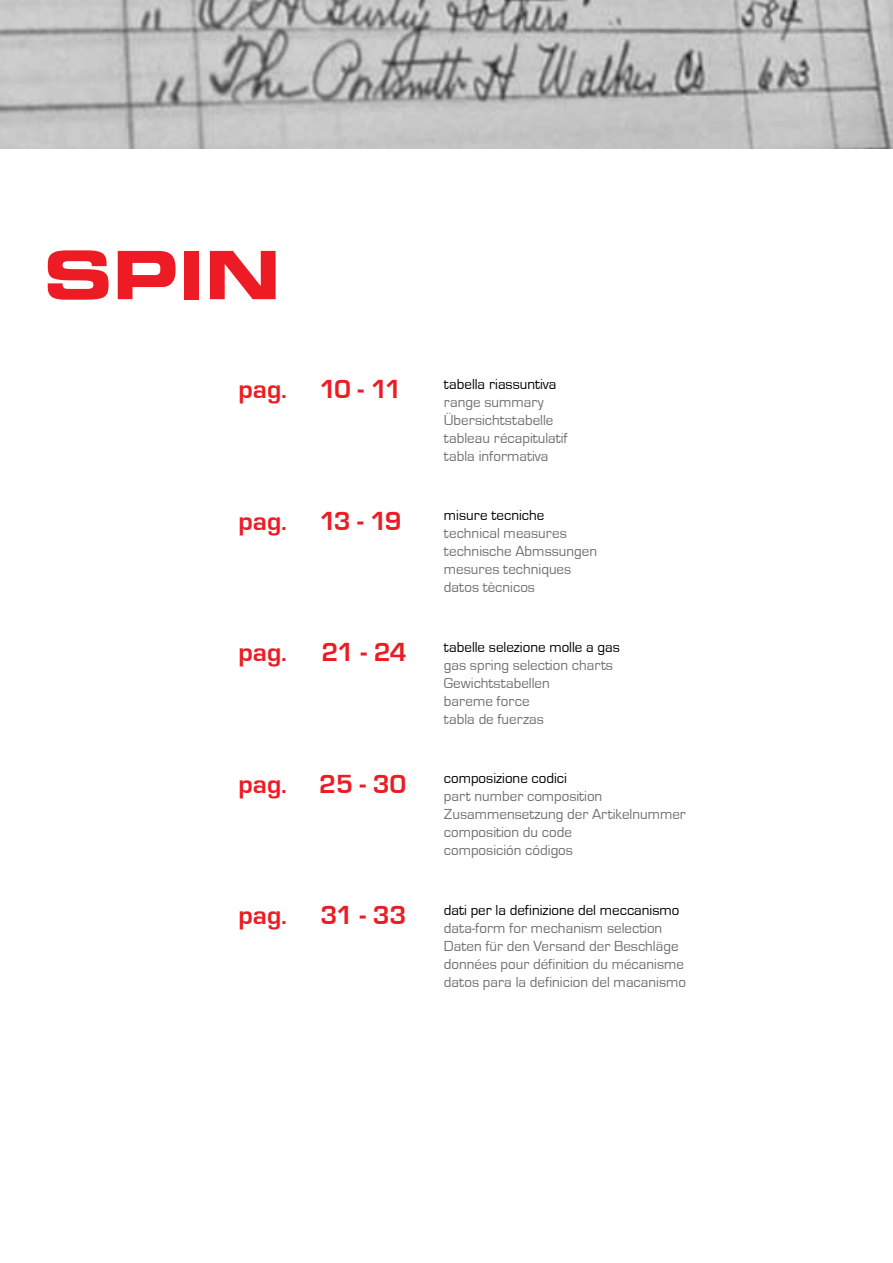
<style>
.page{position:relative;width:893px;height:1263px;background:#fff}
.page>*{position:absolute;margin:0;border:0;box-sizing:border-box;transform-origin:0 0}
.t1{font:66.6px "Eurostile Bold Extended Two";color:#ed1c24}
.t2{font:700 27px "Eurostile T";color:#ed1c24}
.t3{font:15px/18px "Eurostile T";color:#6d6f71}
.t4{font:15px "Eurostile T";color:#000}
</style>
<div class="page">
<img style="left:0;top:0;width:893px;height:149px">
<h1 class="t1" style="left:44px;top:228px;width:238px">SPIN</h1>
<h2 class="t2" style="left:238px;top:374px;width:165px">pag. 10 - 11</h2>
<p class="t4" style="left:444px;top:376px;width:114px">tabella riassuntiva</p>
<p class="t3" style="left:444px;top:393px;width:125px">range summary<br>Übersichtstabelle tableau récapitulatif tabla informativa</p>
<h2 class="t2" style="left:238px;top:506px;width:165px">pag. 13 - 19</h2>
<p class="t4" style="left:444px;top:507px;width:102px">misure tecniche</p>
<p class="t3" style="left:444px;top:525px;width:155px">technical measures technische Abmssungen mesures techniques datos tècnicos</p>
<h2 class="t2" style="left:238px;top:637px;width:50px">pag.</h2>
<h2 class="t2" style="left:321px;top:637px;width:87px">21 - 24</h2>
<p class="t4" style="left:444px;top:639px;width:178px">tabelle selezione molle a gas</p>
<p class="t3" style="left:444px;top:656px;width:171px">gas spring selection charts<br>Gewichtstabellen<br>bareme force<br>tabla de fuerzas</p>
<h2 class="t2" style="left:238px;top:769px;width:170px">pag. 25 - 30</h2>
<p class="t4" style="left:444px;top:770px;width:125px">composizione codici</p>
<p class="t3" style="left:444px;top:788px;width:244px">part number composition<br>Zusammensetzung der Artikelnummer composition du code<br>composición códigos</p>
<h2 class="t2" style="left:238px;top:900px;width:170px">pag. 31 - 33</h2>
<p class="t4" style="left:444px;top:902px;width:237px">dati per la definizione del meccanismo</p>
<p class="t3" style="left:444px;top:919px;width:244px">data-form for mechanism selection Daten für den Versand der Beschläge données pour définition du mécanisme datos para la definicion del macanismo</p>
</div>
